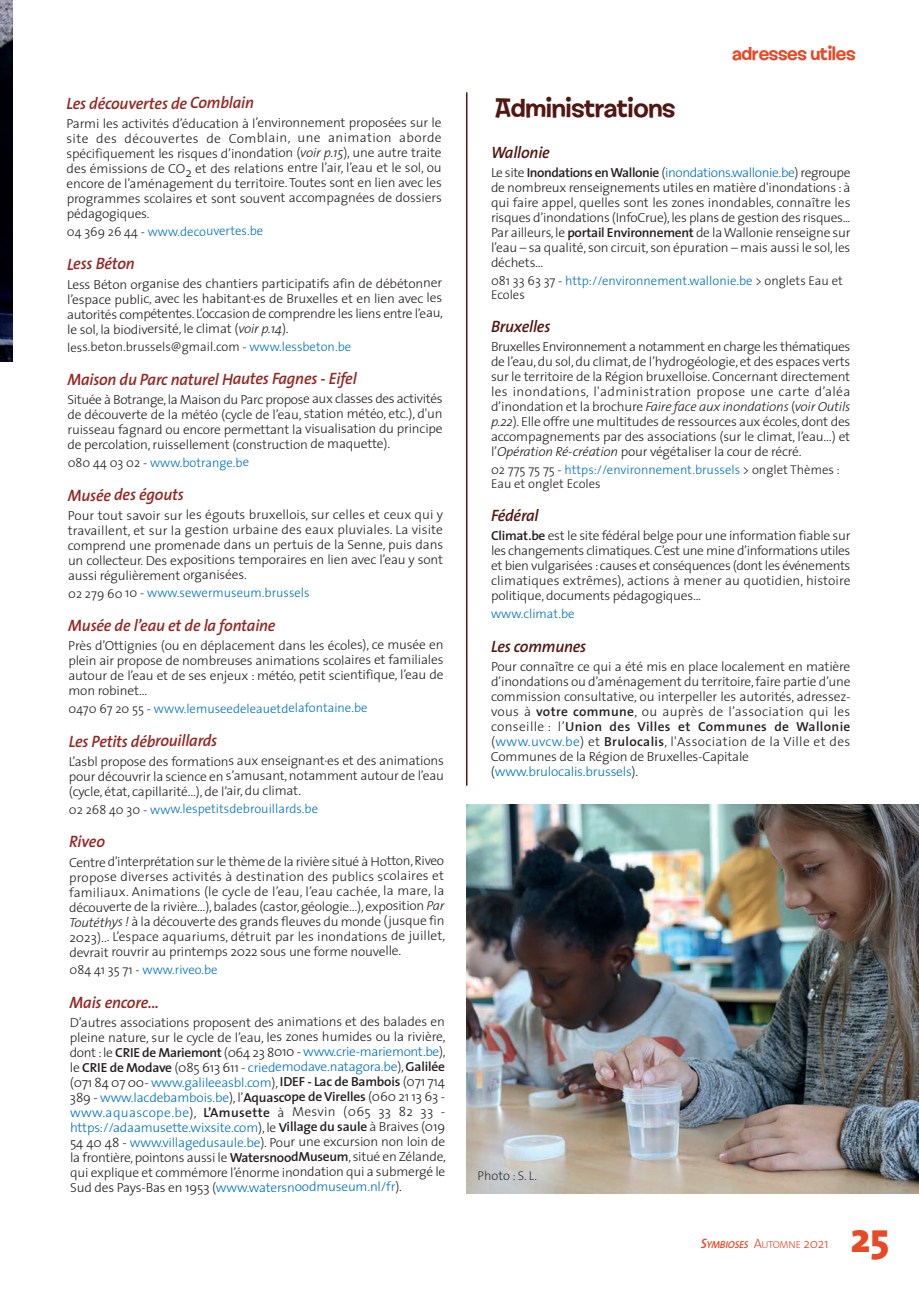
<style>
.page{position:relative;width:919px;height:1289px;background:#fff}
.page>*{position:absolute;margin:0;border:0;box-sizing:border-box;transform-origin:0 0}
.t1{font:800 42px "The Sans";color:#e74826}
.t2{font:27px "Shag Lounge";letter-spacing:-.015em;color:#531711}
.t3{font:19.5px "Shag Lounge";letter-spacing:-.015em;color:#e74826}
.t4{font:italic 600 16.5px "The Sans";letter-spacing:-.02em;color:#942723}
.t5{font:italic 600 16.5px "The Sans";letter-spacing:-.015em;color:#531711}
.t6{font:300 13.05px/15px "The Sans";letter-spacing:-.015em;color:#231f20;text-align:justify}
.t7{font:300 13.05px/15.3px "The Sans";letter-spacing:-.02em;color:#0072bc;text-align:justify}
.t8{font:300 12.75px/13.5px "The Sans";letter-spacing:-.005em;color:#0072bc}
.t9{font:300 12.75px/13.5px "The Sans";color:#231f20}
.t10{font:200 12.75px "The Sans";color:#231f20}
.t11{font:italic 600 10.2px "The Sans";letter-spacing:-.02em;color:#e74826}
.s1{font-style:italic}
.s2{color:#231f20}
.s3{color:#0072bc}
.s4{font-weight:600}
.s5{font-weight:600;color:#231f20}
.s6{font-size:13.5px}
.s7{font-weight:300;font-style:normal;font-size:13.5px}
.s8{font-weight:300;font-style:normal}
</style>
<div class="page">
<img style="left:0;top:0;width:13px;height:361px">
<hr style="left:466px;top:92px;width:1px;height:693px;background:#531711">
<img style="left:466px;top:804px;width:452px;height:389px">
<p class="t4" style="left:66px;top:97px;width:189px">Les découvertes de Comblain</p>
<p class="t6" style="left:66px;top:115px;width:377px">Parmi les activités d’éducation à l’environnement proposées sur le site des découvertes de Comblain, une animation aborde spécifiquement les risques d’inondation (<span class="s1">voir p.15</span>), une autre traite des émissions de CO2 et des relations entre l’air, l’eau et le sol, ou encore de l’aménagement du territoire. Toutes sont en lien avec les programmes scolaires et sont souvent accompagnées de dossiers pédagogiques.</p>
<p class="t8" style="left:67px;top:224px;width:198px"><span class="s2">04 369 26 44 -</span> www.decouvertes.be</p>
<p class="t4" style="left:67px;top:257px;width:69px">Less Béton</p>
<p class="t6" style="left:67px;top:276px;width:377px">Less Béton organise des chantiers participatifs afin de débétonner l’espace public, avec les habitant·es de Bruxelles et en lien avec les autorités compétentes. L’occasion de comprendre les liens entre l’eau, le sol, la biodiversité, le climat (<span class="s1">voir p.14</span>).</p>
<p class="t9" style="left:67px;top:340px;width:285px">less.beton.brussels@gmail.com - <span class="s3">www.lessbeton.be</span></p>
<p class="t4" style="left:67px;top:372px;width:291px">Maison du Parc naturel Hautes Fagnes - Eifel</p>
<p class="t6" style="left:67px;top:391px;width:377px">Située à Botrange, la Maison du Parc propose aux classes des activités de découverte de la météo (cycle de l’eau, station météo, etc.), d'un ruisseau fagnard ou encore permettant la visualisation du principe de percolation, ruissellement (construction de maquette).</p>
<p class="t8" style="left:68px;top:455px;width:183px"><span class="s2">080 44 03 02 -</span> www.botrange.be</p>
<p class="t4" style="left:68px;top:488px;width:117px">Musée des égouts</p>
<p class="t6" style="left:68px;top:507px;width:377px">Pour tout savoir sur les égouts bruxellois, sur celles et ceux qui y travaillent, et sur la gestion urbaine des eaux pluviales. La visite comprend une promenade dans un pertuis de la Senne, puis dans un collecteur. Des expositions temporaires en lien avec l’eau y sont aussi régulièrement organisées.</p>
<p class="t8" style="left:68px;top:585px;width:243px"><span class="s2">02 279 60 10 -</span> www.sewermuseum.brussels</p>
<p class="t4" style="left:68px;top:618px;width:209px">Musée de l’eau et de la fontaine</p>
<p class="t6" style="left:68px;top:637px;width:377px">Près d’Ottignies (ou en déplacement dans les écoles), ce musée en plein air propose de nombreuses animations scolaires et familiales autour de l’eau et de ses enjeux : météo, petit scientifique, l’eau de mon robinet...</p>
<p class="t8" style="left:69px;top:701px;width:300px"><span class="s2">0470 67 20 55 -</span> www.lemuseedeleauetdelafontaine.be</p>
<p class="t4" style="left:69px;top:734px;width:150px">Les Petits débrouillards</p>
<p class="t6" style="left:69px;top:753px;width:377px">L’asbl propose des formations aux enseignant·es et des animations pour découvrir la science en s’amusant, notamment autour de l’eau (cycle, état, capillarité…), de l’air, du climat.</p>
<p class="t8" style="left:69px;top:801px;width:251px"><span class="s2">02 268 40 30 -</span> www.lespetitsdebrouillards.be</p>
<p class="t4" style="left:69px;top:835px;width:38px">Riveo</p>
<p class="t6" style="left:69px;top:853px;width:377px">Centre d'interprétation sur le thème de la rivière situé à Hotton, Riveo propose diverses activités à destination des publics scolaires et familiaux. Animations (le cycle de l’eau, l’eau cachée, la mare, la découverte de la rivière…), balades (castor, géologie…), exposition <span class="s1">Par Toutéthys !</span> à la découverte des grands fleuves du monde (jusque fin 2023)... L’espace aquariums, détruit par les inondations de juillet, devrait rouvrir au printemps 2022 sous une forme nouvelle.</p>
<p class="t8" style="left:69px;top:962px;width:150px"><span class="s2">084 41 35 71 -</span> www.riveo.be</p>
<p class="t4" style="left:70px;top:995px;width:91px">Mais encore...</p>
<p class="t6" style="left:70px;top:1014px;width:377px">D’autres associations proposent des animations et des balades en pleine nature, sur le cycle de l’eau, les zones humides ou la rivière, dont : le <span class="s4">CRIE de Mariemont</span> (064 23 8010 - <span class="s3">www.crie-mariemont.be</span>), le <span class="s4">CRIE de Modave</span> (085 613 611 - <span class="s3">criedemodave.natagora.be</span>), <span class="s4">Galilée </span>(071 84 07 00- <span class="s3">www.galileeasbl.com</span>), <span class="s4">IDEF - Lac de Bambois</span> (071 714</p>
<p class="t7" style="left:70px;top:1088px;width:377px"><span class="s2">389 -</span> www.lacdebambois.be<span class="s2">), l’</span><span class="s5">Aquascope de Virelles</span> <span class="s2">(060 21 13 63 - </span>www.aquascope.be<span class="s2">),</span> <span class="s5">L’Amusette</span> <span class="s2">à Mesvin (065 33 82 33 - </span>https://adaamusette.wixsite.com<span class="s2">), le</span> <span class="s5">Village du saule</span> <span class="s2">à Braives (019</span></p>
<p class="t6" style="left:70px;top:1133px;width:377px">54 40 48 - <span class="s3">www.villagedusaule.be</span>). Pour une excursion non loin de la frontière, pointons aussi le <span class="s4">WatersnoodMuseum</span>, situé en Zélande, qui explique et commémore l’énorme inondation qui a submergé le Sud des Pays-Bas en 1953 (<span class="s3">www.watersnoodmuseum.nl/fr</span>).</p>
<h3 class="t3" style="left:732px;top:47px;width:125px">adresses utiles</h3>
<h2 class="t2" style="left:494px;top:99px;width:182px">Administrations</h2>
<p class="t5" style="left:491px;top:146px;width:60px">Wallonie</p>
<p class="t6" style="left:491px;top:165px;width:361px">Le site <span class="s4">Inondations en Wallonie</span> (<span class="s3">inondations.wallonie.be</span>) regroupe de nombreux renseignements utiles en matière d'inondations : à qui faire appel, quelles sont les zones inondables, connaître les risques d’inondations (InfoCrue), les plans de gestion des risques...<br>Par ailleurs, le <span class="s4">portail Environnement</span> de la Wallonie renseigne sur l’eau – sa qualité, son circuit, son épuration – mais aussi le sol, les déchets...</p>
<p class="t8" style="left:491px;top:273px;width:353px"><span class="s2">081 33 63 37 -</span> http://environnement.wallonie.be <span class="s2">&gt; onglets Eau et<br>Ecoles</span></p>
<p class="t5" style="left:491px;top:320px;width:61px">Bruxelles</p>
<p class="t6" style="left:491px;top:339px;width:361px">Bruxelles Environnement a notamment en charge les thématiques de l’eau, du sol, du climat, de l’hydrogéologie, et des espaces verts sur le territoire de la Région bruxelloise. Concernant directement les inondations, l'administration propose une carte d’aléa d’inondation et la brochure <span class="s1">Faire face aux inondations</span> (<span class="s1">voir Outils p.22</span>). Elle offre une multitudes de ressources aux écoles, dont des accompagnements par des associations (sur le climat, l’eau…) et l’<span class="s1">Opération Ré-création</span> pour végétaliser la cour de récré.</p>
<p class="t9" style="left:491px;top:462px;width:350px">02 775 75 75 - <span class="s3">https://environnement.brussels</span> &gt; onglet Thèmes :<br>Eau et onglet Ecoles</p>
<p class="t5" style="left:491px;top:509px;width:49px">Fédéral</p>
<p class="t6" style="left:491px;top:528px;width:361px"><span class="s4">Climat.be</span> est le site fédéral belge pour une information fiable sur les changements climatiques. C’est une mine d’informations utiles et bien vulgarisées : causes et conséquences (dont les événements climatiques extrêmes), actions à mener au quotidien, histoire politique, documents pédagogiques...</p>
<p class="t8" style="left:491px;top:606px;width:85px">www.climat.be</p>
<p class="t5" style="left:491px;top:639px;width:97px">Les communes</p>
<p class="t6" style="left:491px;top:658px;width:361px;text-align:left">Pour connaître ce qui a été mis en place localement en matière d’inondations ou d’aménagement du territoire, faire partie d’une commission consultative, ou interpeller les autorités, adressez&shy;vous à <span class="s4">votre commune</span>, ou auprès de l’association qui les conseille : l’<span class="s4">Union des Villes et Communes de Wallonie </span>(<span class="s3">www.uvcw.be</span>) et <span class="s4">Brulocalis</span>, l'Association de la Ville et des Communes de la Région de Bruxelles-Capitale (<span class="s3">www.brulocalis.brussels</span>).</p>
<p class="t10" style="left:477px;top:1170px;width:61px">Photo : S. L.</p>
<p class="t11" style="left:700px;top:1240px;width:129px"><span class="s6">S</span>YMBIOSES <span class="s7">A</span><span class="s8">UTOMNE</span> <span class="s7">2021</span></p>
<h1 class="t1" style="left:850px;top:1220px;width:40px">25</h1>
</div>
